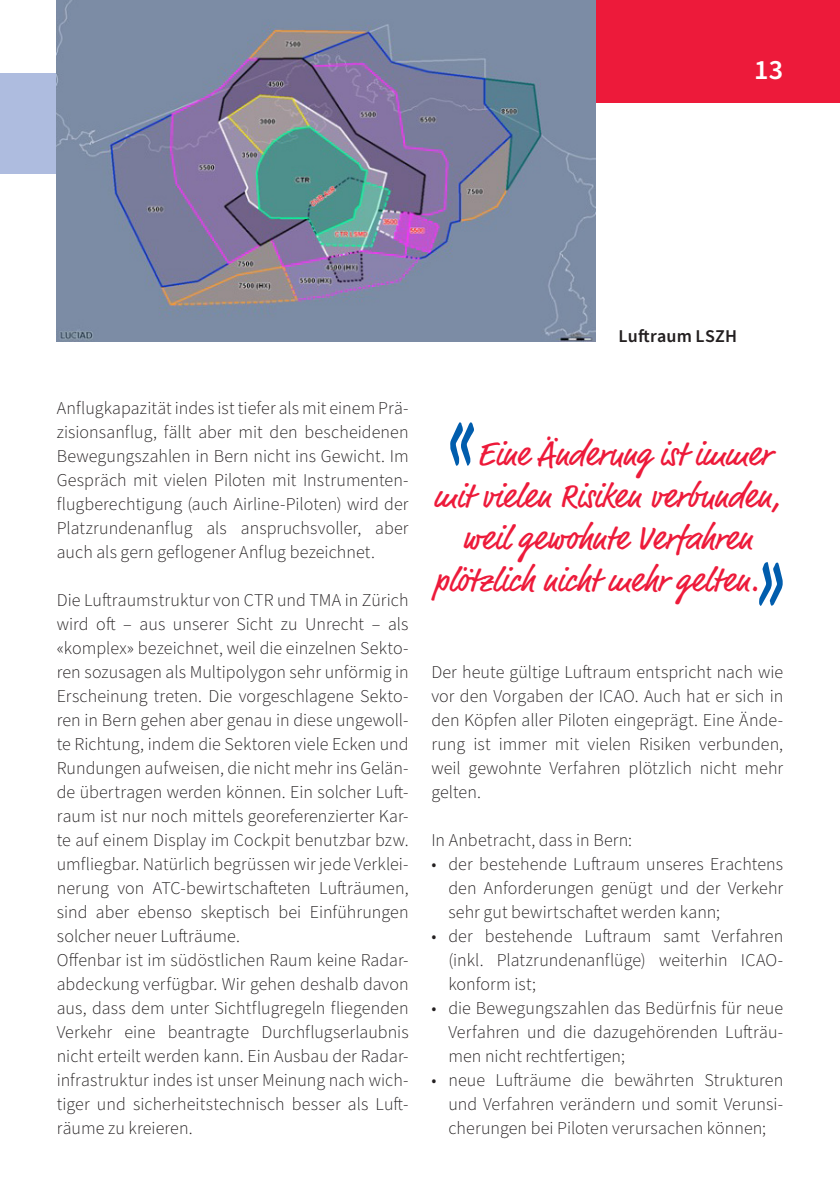
<style>
.page{position:relative;width:840px;height:1191px;background:#fff}
.page>*{position:absolute;margin:0;border:0;box-sizing:border-box;transform-origin:0 0}
.t1{font:136px "Market Pro";color:#015dad;scale:.5 1}
.t2{font:34px "Market Pro";letter-spacing:.005em;color:#ed1a3a}
.t3{font:600 28px "Source Sans Pro";color:#fff}
.t4{font:300 18px/24px "Source Sans Pro";letter-spacing:.005em;color:#231f20;text-align:justify}
.t5{font:600 18px "Source Sans Pro";letter-spacing:.01em;color:#231f20}
</style>
<div class="page">
<div style="left:431px;top:0;width:408px;height:102px;background:#ed1a3a"></div>
<div style="left:0;top:74px;width:595px;height:100px;background:#aebcdf"></div>
<img style="left:57px;top:0;width:538px;height:342px">
<h3 class="t3" style="left:753px;top:51px;width:30px">13</h3>
<p class="t5" style="left:618px;top:324px;width:120px">Luftraum LSZH</p>
<p class="t4" style="left:57px;top:396px;width:353px">Anflugkapazität indes ist tiefer als mit einem Prä&shy;zisionsanflug, fällt aber mit den bescheidenen Bewegungszahlen in Bern nicht ins Gewicht. Im Gespräch mit vielen Piloten mit Instrumenten&shy;flugberechtigung (auch Airline-Piloten) wird der Platzrundenanflug als anspruchsvoller, aber auch als gern geflogener Anflug bezeichnet.</p>
<p class="t4" style="left:57px;top:588px;width:353px;text-align:left">Die Luftraumstruktur von CTR und TMA in Zürich wird oft – aus unserer Sicht zu Unrecht – als «komplex» bezeichnet, weil die einzelnen Sekto&shy;ren sozusagen als Multipolygon sehr unförmig in Erscheinung treten. Die vorgeschlagene Sekto&shy;ren in Bern gehen aber genau in diese ungewoll&shy;te Richtung, indem die Sektoren viele Ecken und Rundungen aufweisen, die nicht mehr ins Gelän&shy;de übertragen werden können. Ein solcher Luft&shy;raum ist nur noch mittels georeferenzierter Kar&shy;te auf einem Display im Cockpit benutzbar bzw. umfliegbar. Natürlich begrüssen wir jede Verklei&shy;nerung von ATC-bewirtschafteten Lufträumen, sind aber ebenso skeptisch bei Einführungen solcher neuer Lufträume.<br>Offenbar ist im südöstlichen Raum keine Radar&shy;abdeckung verfügbar. Wir gehen deshalb davon aus, dass dem unter Sichtflugregeln fliegenden Verkehr eine beantragte Durchflugserlaubnis nicht erteilt werden kann. Ein Ausbau der Radar&shy;infrastruktur indes ist unser Meinung nach wich&shy;tiger und sicherheitstechnisch besser als Luft&shy;räume zu kreieren.</p>
<h1 class="t1" style="left:443px;top:351px;width:57px">«</h1>
<h2 class="t2" style="left:477px;top:431px;width:295px">Eine Änderung ist immer</h2>
<h2 class="t2" style="left:433px;top:473px;width:349px">mit vielen Risiken verbunden,</h2>
<h2 class="t2" style="left:462px;top:515px;width:292px">weil gewohnte Verfahren</h2>
<h2 class="t2" style="left:433px;top:557px;width:327px">plötzlich nicht mehr gelten.</h2>
<h1 class="t1" style="left:752px;top:491px;width:57px">»</h1>
<p class="t4" style="left:431px;top:660px;width:353px">Der heute gültige Luftraum entspricht nach wie vor den Vorgaben der ICAO. Auch hat er sich in den Köpfen aller Piloten eingeprägt. Eine Ände&shy;rung ist immer mit vielen Risiken verbunden, weil gewohnte Verfahren plötzlich nicht mehr gelten.</p>
<p class="t4" style="left:431px;top:828px;width:202px">In Anbetracht, dass in Bern:</p>
<p class="t4" style="left:448px;top:852px;width:336px;text-indent:-17px">• der bestehende Luftraum unseres Erachtens den Anforderungen genügt und der Verkehr sehr gut bewirtschaftet werden kann;</p>
<p class="t4" style="left:448px;top:924px;width:336px;text-indent:-17px">• der bestehende Luftraum samt Verfahren (inkl. Platzrundenanflüge) weiterhin ICAO&shy;konform ist;</p>
<p class="t4" style="left:448px;top:996px;width:336px;text-indent:-17px">• die Bewegungszahlen das Bedürfnis für neue Verfahren und die dazugehörenden Lufträu&shy;men nicht rechtfertigen;</p>
<p class="t4" style="left:448px;top:1068px;width:336px;text-indent:-17px">• neue Lufträume die bewährten Strukturen und Verfahren verändern und somit Verunsi&shy;cherungen bei Piloten verursachen können;</p>
</div>
